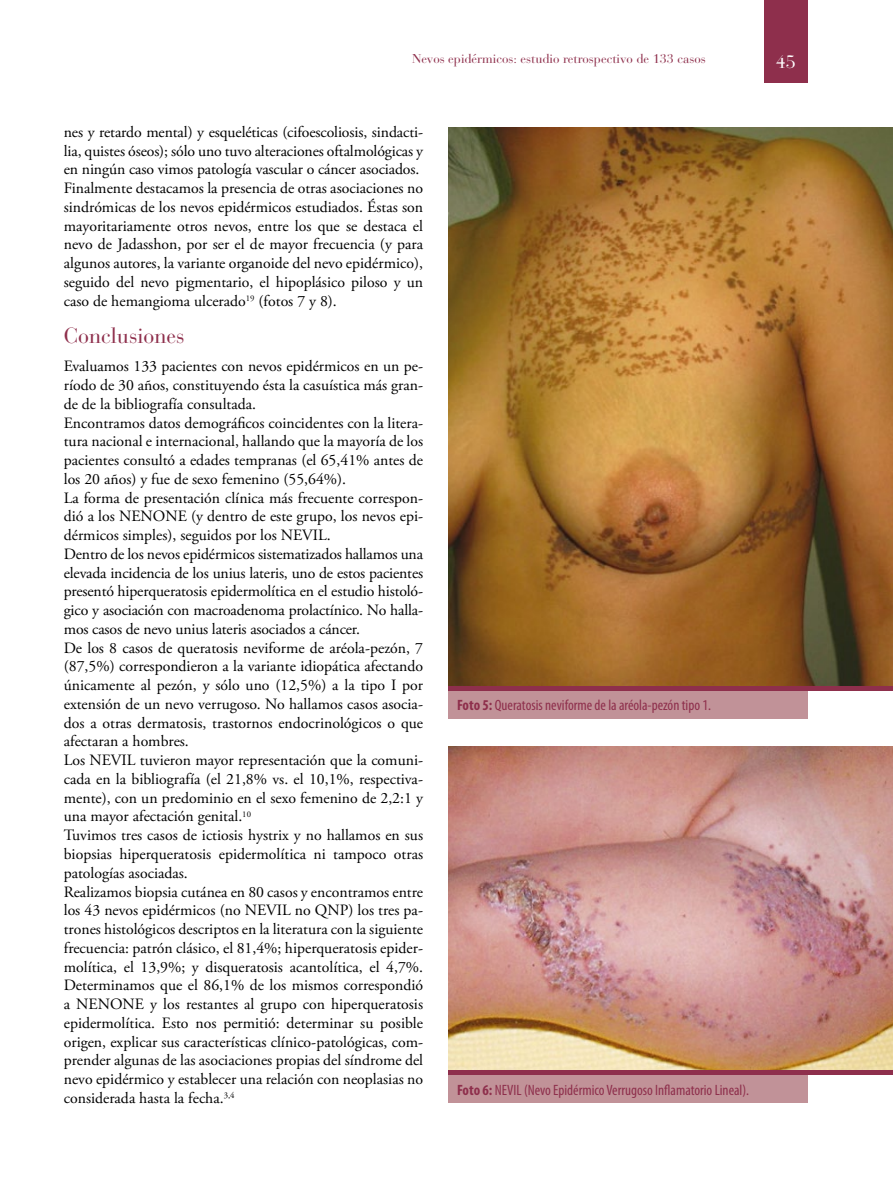
<style>
.page{position:relative;width:893px;height:1191px;background:#fff}
.page>*{position:absolute;margin:0;border:0;box-sizing:border-box;transform-origin:0 0}
.t1{font:21.75px "Bauer Bodoni";color:#8e2f4c}
.t2{font:18px "Bauer Bodoni";color:#fff}
.t3{font:15.75px/18.8px "Adobe Garamond Pro";color:#000}
.t4{font:condensed 15px "Myriad Pro";color:#8e2f4c}
.t5{font:12.75px "Bauer Bodoni";color:#8e2f4c}
.s1{font-weight:700}
</style>
<div class="page">
<div style="left:764px;top:0;width:44px;height:82px;background:#8e2f4c"></div>
<img style="left:449px;top:128px;width:444px;height:558px">
<img style="left:449px;top:746px;width:444px;height:324px">
<div style="left:449px;top:690px;width:359px;height:28px;background:#c19298"></div>
<div style="left:449px;top:1074px;width:359px;height:29px;background:#c19298"></div>
<hr style="left:449px;top:686px;width:444px;height:4px;background:#8e2f4c">
<hr style="left:449px;top:1070px;width:444px;height:4px;background:#8e2f4c">
<p class="t5" style="left:412px;top:51px;width:295px">Nevos epidérmicos: estudio retrospectivo de 133 casos</p>
<p class="t2" style="left:776px;top:51px;width:22px">45</p>
<p class="t3" style="left:64px;top:123px;width:361px">nes y retardo mental) y esqueléticas (cifoescoliosis, sindacti&shy;lia, quistes óseos); sólo uno tuvo alteraciones oftalmológicas y en ningún caso vimos patología vascular o cáncer asociados.<br>Finalmente destacamos la presencia de otras asociaciones no sindrómicas de los nevos epidérmicos estudiados. Éstas son mayoritariamente otros nevos, entre los que se destaca el nevo de Jadasshon, por ser el de mayor frecuencia (y para algunos autores, la variante organoide del nevo epidérmico), seguido del nevo pigmentario, el hipoplásico piloso y un caso de hemangioma ulcerado<sup>19</sup> (fotos 7 y 8).</p>
<h1 class="t1" style="left:64px;top:323px;width:122px">Conclusiones</h1>
<p class="t3" style="left:64px;top:358px;width:361px">Evaluamos 133 pacientes con nevos epidérmicos en un pe&shy;ríodo de 30 años, constituyendo ésta la casuística más gran&shy;de de la bibliografía consultada.<br>Encontramos datos demográficos coincidentes con la litera&shy;tura nacional e internacional, hallando que la mayoría de los pacientes consultó a edades tempranas (el 65,41% antes de los 20 años) y fue de sexo femenino (55,64%).<br>La forma de presentación clínica más frecuente correspon&shy;dió a los NENONE (y dentro de este grupo, los nevos epi&shy;dérmicos simples), seguidos por los NEVIL.<br>Dentro de los nevos epidérmicos sistematizados hallamos una elevada incidencia de los unius lateris, uno de estos pacientes presentó hiperqueratosis epidermolítica en el estudio histoló&shy;gico y asociación con macroadenoma prolactínico. No halla&shy;mos casos de nevo unius lateris asociados a cáncer.<br>De los 8 casos de queratosis neviforme de aréola-pezón, 7 (87,5%) correspondieron a la variante idiopática afectando únicamente al pezón, y sólo uno (12,5%) a la tipo I por extensión de un nevo verrugoso. No hallamos casos asocia&shy;dos a otras dermatosis, trastornos endocrinológicos o que afectaran a hombres.<br>Los NEVIL tuvieron mayor representación que la comuni&shy;cada en la bibliografía (el 21,8% vs. el 10,1%, respectiva&shy;mente), con un predominio en el sexo femenino de 2,2:1 y una mayor afectación genital.<sup>10<br></sup>Tuvimos tres casos de ictiosis hystrix y no hallamos en sus biopsias hiperqueratosis epidermolítica ni tampoco otras patologías asociadas.<br>Realizamos biopsia cutánea en 80 casos y encontramos entre los 43 nevos epidérmicos (no NEVIL no QNP) los tres pa&shy;trones histológicos descriptos en la literatura con la siguiente frecuencia: patrón clásico, el 81,4%; hiperqueratosis epider&shy;molítica, el 13,9%; y disqueratosis acantolítica, el 4,7%.<br>Determinamos que el 86,1% de los mismos correspondió a NENONE y los restantes al grupo con hiperqueratosis epidermolítica. Esto nos permitió: determinar su posible origen, explicar sus características clínico-patológicas, com&shy;prender algunas de las asociaciones propias del síndrome del nevo epidérmico y establecer una relación con neoplasias no considerada hasta la fecha.<sup>3,4</sup></p>
<p class="t4" style="left:457px;top:696px;width:255px"><span class="s1">Foto 5:</span> Queratosis neviforme de la aréola-pezón tipo 1.</p>
<p class="t4" style="left:457px;top:1080px;width:294px"><span class="s1">Foto 6:</span> NEVIL (Nevo Epidérmico Verrugoso Inflamatorio Lineal).</p>
</div>
